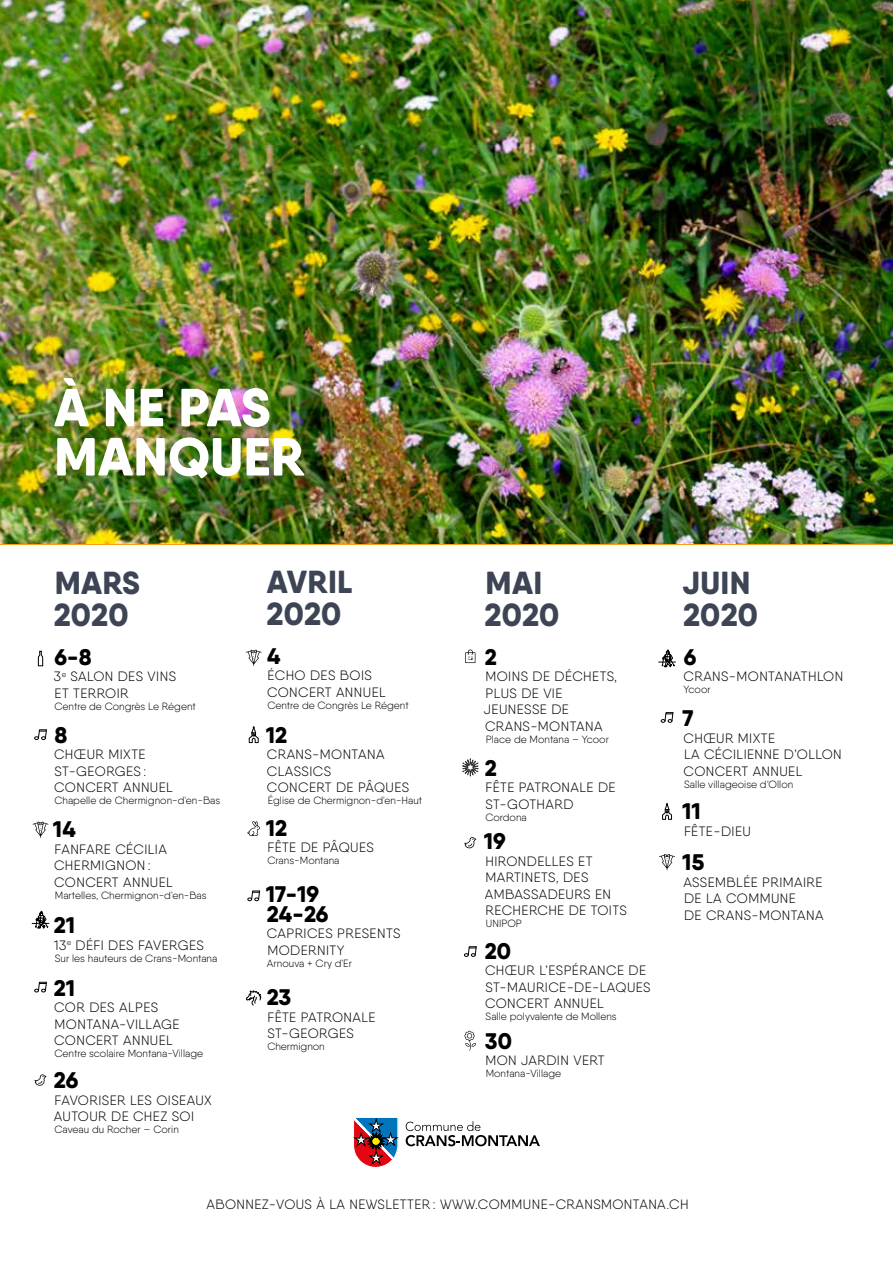
<style>
.page{position:relative;width:893px;height:1263px;background:#fff}
.page>*{position:absolute;margin:0;border:0;box-sizing:border-box;transform-origin:0 0}
.t1{font:800 53.55px/49.2px "Qanelas Soft";color:#fff}
.t2{font:800 31.95px/32px "Qanelas Soft";letter-spacing:.01em;color:#3d4554}
.t3{font:800 22.5px/19.2px "Qanelas Soft";letter-spacing:.01em;color:#000}
.t4{font:300 13.5px/16.5px "Qanelas Soft";letter-spacing:.03em;color:#000}
.t5{font:300 10.5px "Qanelas Soft";color:#000}
</style>
<div class="page">
<img style="left:0;top:0;width:893px;height:543px">
<svg style="left:406px;top:1121px;width:134px;height:25px"></svg>
<svg style="left:353px;top:1117px;width:45px;height:51px"></svg>
<svg style="left:246px;top:650px;width:16px;height:16px"></svg>
<svg style="left:33px;top:821px;width:16px;height:17px"></svg>
<svg style="left:462px;top:758px;width:16px;height:19px"></svg>
<svg style="left:38px;top:651px;width:5px;height:15px"></svg>
<svg style="left:32px;top:911px;width:17px;height:18px"></svg>
<svg style="left:249px;top:726px;width:10px;height:17px"></svg>
<svg style="left:465px;top:649px;width:10px;height:14px"></svg>
<svg style="left:658px;top:649px;width:18px;height:19px"></svg>
<svg style="left:662px;top:803px;width:10px;height:17px"></svg>
<svg style="left:659px;top:854px;width:16px;height:16px"></svg>
<svg style="left:464px;top:1031px;width:12px;height:19px"></svg>
<svg style="left:246px;top:990px;width:16px;height:16px"></svg>
<svg style="left:34px;top:981px;width:13px;height:11px"></svg>
<svg style="left:247px;top:890px;width:13px;height:11px"></svg>
<svg style="left:464px;top:946px;width:13px;height:11px"></svg>
<svg style="left:34px;top:729px;width:13px;height:11px"></svg>
<svg style="left:661px;top:712px;width:13px;height:11px"></svg>
<svg style="left:35px;top:1074px;width:11px;height:12px"></svg>
<svg style="left:464px;top:837px;width:12px;height:11px"></svg>
<svg style="left:247px;top:821px;width:13px;height:15px"></svg>
<h1 class="t1" style="left:54px;top:382px;width:252px">À NE PAS<br>MANQUER</h1>
<h2 class="t2" style="left:54px;top:567px;width:88px">MARS<br>2020</h2>
<h3 class="t3" style="left:54px;top:647px;width:39px">6-8</h3>
<p class="t4" style="left:54px;top:668px;width:124px">3<sup>e</sup> SALON DES VINS<br>ET TERROIR</p>
<p class="t5" style="left:54px;top:700px;width:143px">Centre de Congrès Le Régent</p>
<h3 class="t3" style="left:54px;top:725px;width:14px">8</h3>
<p class="t4" style="left:54px;top:746px;width:120px">CHŒUR MIXTE<br>ST-GEORGES :<br>CONCERT ANNUEL</p>
<p class="t5" style="left:54px;top:794px;width:167px">Chapelle de Chermignon-d'en-Bas</p>
<h3 class="t3" style="left:53px;top:820px;width:24px">14</h3>
<p class="t4" style="left:54px;top:841px;width:120px">FANFARE CÉCILIA<br>CHERMIGNON :<br>CONCERT ANNUEL</p>
<p class="t5" style="left:55px;top:889px;width:153px">Martelles, Chermignon-d'en-Bas</p>
<h3 class="t3" style="left:54px;top:915px;width:23px">21</h3>
<p class="t4" style="left:54px;top:936px;width:151px">13<sup>e</sup> DÉFI DES FAVERGES</p>
<p class="t5" style="left:55px;top:951px;width:164px">Sur les hauteurs de Crans-Montana</p>
<h3 class="t3" style="left:54px;top:978px;width:23px">21</h3>
<p class="t4" style="left:54px;top:999px;width:127px">COR DES ALPES<br>MONTANA-VILLAGE<br>CONCERT ANNUEL</p>
<p class="t5" style="left:54px;top:1047px;width:150px">Centre scolaire Montana-Village</p>
<h3 class="t3" style="left:54px;top:1071px;width:26px">26</h3>
<p class="t4" style="left:54px;top:1092px;width:159px">FAVORISER LES OISEAUX<br>AUTOUR DE CHEZ SOI</p>
<p class="t5" style="left:54px;top:1123px;width:126px">Caveau du Rocher – Corin</p>
<h2 class="t2" style="left:267px;top:566px;width:87px">AVRIL<br>2020</h2>
<h3 class="t3" style="left:267px;top:646px;width:15px">4</h3>
<p class="t4" style="left:267px;top:667px;width:120px">ÉCHO DES BOIS<br>CONCERT ANNUEL</p>
<p class="t5" style="left:267px;top:699px;width:143px">Centre de Congrès Le Régent</p>
<h3 class="t3" style="left:266px;top:725px;width:23px">12</h3>
<p class="t4" style="left:267px;top:746px;width:144px">CRANS-MONTANA<br>CLASSICS<br>CONCERT DE PÂQUES</p>
<p class="t5" style="left:268px;top:794px;width:156px">Église de Chermignon-d'en-Haut</p>
<h3 class="t3" style="left:266px;top:818px;width:23px">12</h3>
<p class="t4" style="left:267px;top:839px;width:108px">FÊTE DE PÂQUES</p>
<p class="t5" style="left:267px;top:854px;width:74px">Crans-Montana</p>
<h3 class="t3" style="left:266px;top:885px;width:64px">17-19<br>24-26</h3>
<p class="t4" style="left:267px;top:925px;width:135px">CAPRICES PRESENTS<br>MODERNITY</p>
<p class="t5" style="left:267px;top:956px;width:87px">Arnouva + Cry d'Er</p>
<h3 class="t3" style="left:267px;top:987px;width:26px">23</h3>
<p class="t4" style="left:267px;top:1008px;width:110px">FÊTE PATRONALE<br>ST-GEORGES</p>
<p class="t5" style="left:267px;top:1040px;width:59px">Chermignon</p>
<h2 class="t2" style="left:485px;top:567px;width:76px">MAI<br>2020</h2>
<h3 class="t3" style="left:485px;top:647px;width:14px">2</h3>
<p class="t4" style="left:484px;top:668px;width:135px">MOINS DE DÉCHETS,<br>PLUS DE VIE<br>JEUNESSE DE<br>CRANS-MONTANA</p>
<p class="t5" style="left:486px;top:733px;width:125px">Place de Montana – Ycoor</p>
<h3 class="t3" style="left:485px;top:758px;width:14px">2</h3>
<p class="t4" style="left:485px;top:779px;width:132px">FÊTE PATRONALE DE<br>ST-GOTHARD</p>
<p class="t5" style="left:485px;top:811px;width:43px">Cordona</p>
<h3 class="t3" style="left:484px;top:832px;width:23px">19</h3>
<p class="t4" style="left:485px;top:853px;width:144px">HIRONDELLES ET<br>MARTINETS, DES<br>AMBASSADEURS EN<br>RECHERCHE DE TOITS</p>
<p class="t5" style="left:486px;top:917px;width:38px">UNIPOP</p>
<h3 class="t3" style="left:485px;top:941px;width:28px">20</h3>
<p class="t4" style="left:485px;top:962px;width:167px">CHŒUR L’ESPÉRANCE DE<br>ST-MAURICE-DE-LAQUES<br>CONCERT ANNUEL</p>
<p class="t5" style="left:486px;top:1010px;width:133px">Salle polyvalente de Mollens</p>
<h3 class="t3" style="left:485px;top:1031px;width:28px">30</h3>
<p class="t4" style="left:485px;top:1052px;width:121px">MON JARDIN VERT</p>
<p class="t5" style="left:486px;top:1067px;width:77px">Montana-Village</p>
<h2 class="t2" style="left:683px;top:567px;width:77px">JUIN<br>2020</h2>
<h3 class="t3" style="left:684px;top:647px;width:14px">6</h3>
<p class="t4" style="left:684px;top:668px;width:161px">CRANS-MONTANATHLON</p>
<p class="t5" style="left:684px;top:683px;width:29px">Ycoor</p>
<h3 class="t3" style="left:683px;top:709px;width:13px">7</h3>
<p class="t4" style="left:684px;top:730px;width:160px">CHŒUR MIXTE<br>LA CÉCILIENNE D’OLLON<br>CONCERT ANNUEL</p>
<p class="t5" style="left:684px;top:778px;width:111px">Salle villageoise d’Ollon</p>
<h3 class="t3" style="left:683px;top:802px;width:20px">11</h3>
<p class="t4" style="left:684px;top:823px;width:68px">FÊTE-DIEU</p>
<h3 class="t3" style="left:683px;top:853px;width:23px">15</h3>
<p class="t4" style="left:683px;top:874px;width:142px">ASSEMBLÉE PRIMAIRE<br>DE LA COMMUNE<br>DE CRANS-MONTANA</p>
<p class="t4" style="left:206px;top:1196px;width:484px">ABONNEZ-VOUS À LA NEWSLETTER : WWW.COMMUNE-CRANSMONTANA.CH</p>
</div>
